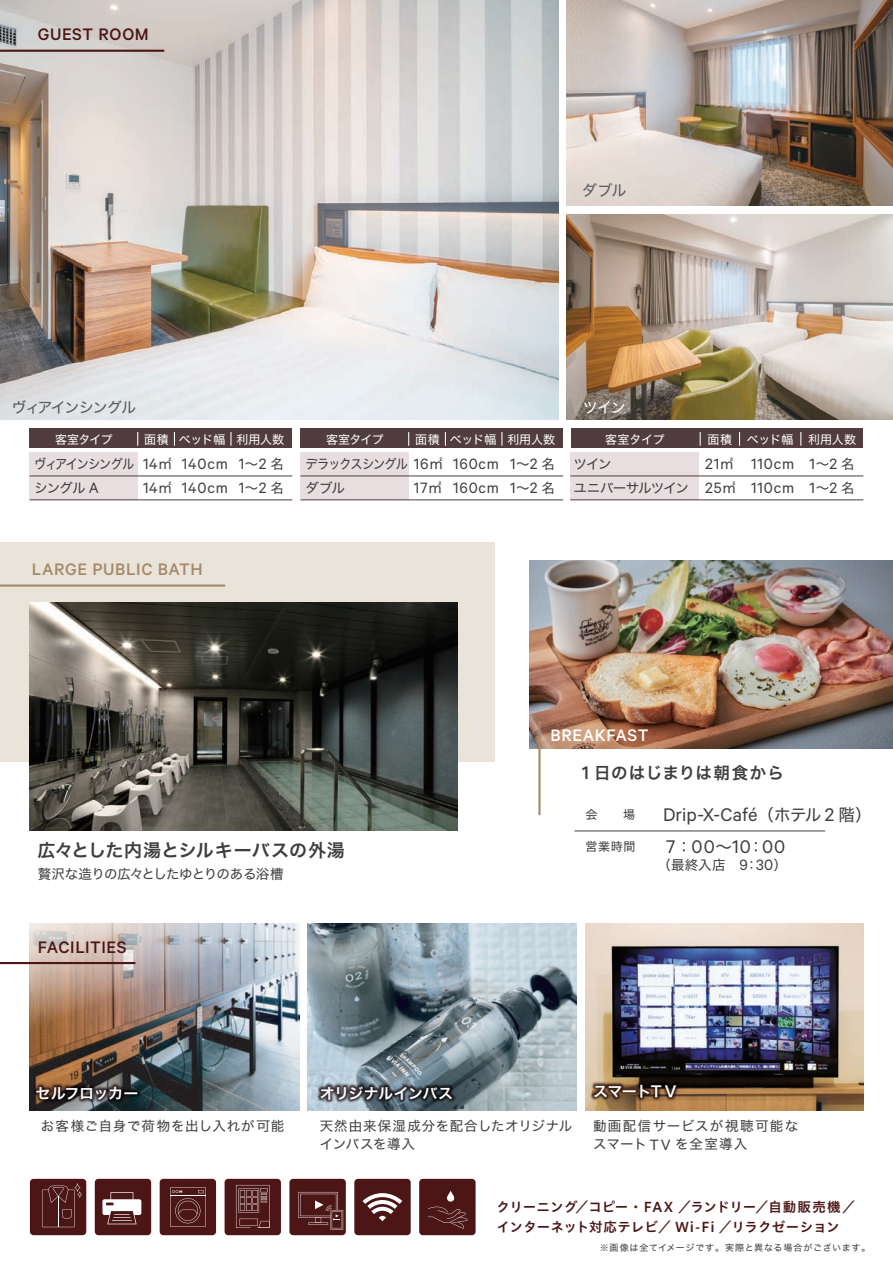
<style>
.page{position:relative;width:893px;height:1263px;background:#fff}
.page>*{position:absolute;margin:0;border:0;box-sizing:border-box;transform-origin:0 0}
.t1{font:20.7px "Calibre";letter-spacing:.01em;color:#3e3e3f}
.t2{font:500 18.75px "Calibre";letter-spacing:.03em;color:#4c1616}
.t3{font:500 18.75px "Calibre";letter-spacing:.03em;color:#a48a6a}
.t4{font:500 18.75px "Calibre";letter-spacing:.03em;color:#fff}
.t5{font:18px "Hira Kaku Std W6";letter-spacing:.005em;color:#3e3e3f}
.t6{font:16.8px/24px "Calibre";letter-spacing:.045em;color:#3e3e3f}
.t7{font:16.5px "Hira Kaku Std W6";letter-spacing:.05em;color:#3e3e3f}
.t8{font:15px "Hira Kaku Std W6";letter-spacing:-.04em;color:#fff}
.t9{font:15px "Hira Kaku Std W4";letter-spacing:-.07em;color:#57585a}
.t10{font:15px "Hira Kaku Std W4";color:#fff}
.t11{font:13.5px/19.5px "Hiragino UD Sans Std W6";letter-spacing:.005em;color:#4c1616}
.t12{font:13.5px/18px "Hira Kaku Std W4";letter-spacing:.09em;color:#3e3e3f}
.t13{font:13.5px/18px "Hira Kaku Std W4";letter-spacing:.045em;color:#3e3e3f}
.t14{font:13.5px "Hira Kaku Std W4";letter-spacing:-.05em;color:#3e3e3f}
.t15{font:13.5px "Hira Kaku Std W4";letter-spacing:.065em;color:#3e3e3f}
.t16{font:13.5px/24px "Hira Kaku Std W4";letter-spacing:-.085em;color:#3e3e3f;scale:.9 1}
.t17{font:13.5px/24px "Hira Kaku Std W4";letter-spacing:-.07em;color:#3e3e3f;scale:.9 1}
.t18{font:13.5px/24px "Hira Kaku Std W4";letter-spacing:-.065em;color:#3e3e3f}
.t19{font:13.5px "Hira Kaku Std W4";color:#3e3e3f}
.t20{font:12px "Hira Kaku Std W4";letter-spacing:-.015em;color:#fff}
.t21{font:12px "Hira Kaku Std W4";color:#3e3e3f}
.t22{font:9px "Hira Kaku Std W4";letter-spacing:.075em;color:#3e3e3f}
.s1{font-family:"Calibre";font-size:16.8px}
.s2{font-family:"Hira Kaku Std W4";font-size:13.5px}
.s3{font-family:"Calibre";font-weight:500;font-size:20.7px}
.s4{font-family:"Hira Kaku Std W4";font-size:16.5px}
</style>
<div class="page">
<img style="left:30px;top:924px;width:269px;height:186px">
<img style="left:585px;top:924px;width:278px;height:186px">
<img style="left:0;top:0;width:558px;height:419px">
<img style="left:567px;top:0;width:326px;height:206px">
<img style="left:567px;top:214px;width:326px;height:205px">
<hr style="left:0;top:50px;width:163px;height:2px;background:#4c1616">
<hr style="left:0;top:962px;width:135px;height:2px;background:#4c1616">
<div style="left:354px;top:1179px;width:57px;height:56px;background:#4c1616;border-radius:4px"></div>
<svg style="left:363px;top:1193px;width:39px;height:28px"></svg>
<div style="left:225px;top:1179px;width:56px;height:56px;background:#4c1616;border-radius:4px"></div>
<svg style="left:236px;top:1185px;width:34px;height:43px"></svg>
<div style="left:160px;top:1179px;width:56px;height:56px;background:#4c1616;border-radius:4px"></div>
<svg style="left:170px;top:1187px;width:36px;height:40px"></svg>
<div style="left:289px;top:1179px;width:57px;height:56px;background:#4c1616;border-radius:4px"></div>
<svg style="left:298px;top:1192px;width:45px;height:38px"></svg>
<div style="left:30px;top:1179px;width:56px;height:56px;background:#4c1616;border-radius:4px"></div>
<svg style="left:42px;top:1183px;width:40px;height:44px"></svg>
<div style="left:95px;top:1179px;width:56px;height:56px;background:#4c1616;border-radius:4px"></div>
<svg style="left:102px;top:1192px;width:39px;height:32px"></svg>
<div style="left:419px;top:1179px;width:57px;height:56px;background:#4c1616;border-radius:4px"></div>
<svg style="left:428px;top:1191px;width:40px;height:37px"></svg>
<img style="left:29px;top:1029px;width:166px;height:82px">
<img style="left:537px;top:1027px;width:197px;height:84px">
<img style="left:308px;top:924px;width:269px;height:186px">
<img style="left:263px;top:1029px;width:246px;height:82px">
<div style="left:0;top:543px;width:495px;height:219px;background:#eae3d9"></div>
<img style="left:30px;top:603px;width:428px;height:227px">
<div style="left:30px;top:452px;width:108px;height:48px;background:#e8dedf"></div>
<hr style="left:30px;top:476px;width:262px;height:1px;background:#513c40">
<hr style="left:30px;top:500px;width:262px;height:1px;background:#513c40">
<div style="left:30px;top:428px;width:262px;height:20px;background:#513c40"></div>
<svg style="left:174px;top:432px;width:1px;height:13px"></svg>
<svg style="left:230px;top:432px;width:1px;height:13px"></svg>
<svg style="left:137px;top:432px;width:1px;height:13px"></svg>
<div style="left:301px;top:452px;width:108px;height:48px;background:#e8dedf"></div>
<hr style="left:301px;top:476px;width:262px;height:1px;background:#513c40">
<hr style="left:301px;top:500px;width:262px;height:1px;background:#513c40">
<div style="left:301px;top:428px;width:262px;height:20px;background:#513c40"></div>
<svg style="left:445px;top:432px;width:1px;height:13px"></svg>
<svg style="left:501px;top:432px;width:1px;height:13px"></svg>
<svg style="left:408px;top:432px;width:1px;height:13px"></svg>
<div style="left:571px;top:452px;width:128px;height:48px;background:#e8dedf"></div>
<hr style="left:571px;top:476px;width:292px;height:1px;background:#513c40">
<hr style="left:571px;top:500px;width:292px;height:1px;background:#513c40">
<div style="left:572px;top:428px;width:291px;height:20px;background:#513c40"></div>
<svg style="left:739px;top:432px;width:1px;height:13px"></svg>
<svg style="left:800px;top:432px;width:1px;height:13px"></svg>
<svg style="left:700px;top:432px;width:1px;height:13px"></svg>
<hr style="left:0;top:584px;width:224px;height:3px;background:#a48a6a">
<img style="left:530px;top:560px;width:363px;height:189px">
<hr style="left:538px;top:721px;width:3px;height:94px;background:#a48a6a">
<hr style="left:575px;top:831px;width:250px;height:1px;background:#3e3e3f">
<p class="t2" style="left:38px;top:24px;width:113px">GUEST ROOM</p>
<p class="t9" style="left:582px;top:179px;width:46px">ダブル</p>
<p class="t9" style="left:11px;top:396px;width:126px">ヴィアインシングル</p>
<p class="t10" style="left:583px;top:396px;width:44px">ツイン</p>
<p class="t20" style="left:55px;top:430px;width:59px">客室タイプ</p>
<p class="t20" style="left:144px;top:430px;width:141px">面積 ベッド幅 利用人数</p>
<p class="t20" style="left:326px;top:430px;width:59px">客室タイプ</p>
<p class="t20" style="left:415px;top:430px;width:141px">面積 ベッド幅 利用人数</p>
<p class="t20" style="left:605px;top:430px;width:61px">客室タイプ</p>
<p class="t20" style="left:707px;top:430px;width:150px">面積 ベッド幅 利用人数</p>
<p class="t16" style="left:34px;top:452px;width:112px">ヴィアインシングルシングル <span class="s1">A</span></p>
<p class="t6" style="left:143px;top:451px;width:31px">14<span class="s2">㎡<br></span>14<span class="s2">㎡</span></p>
<p class="t6" style="left:182px;top:451px;width:48px">140cm<br>140cm</p>
<p class="t6" style="left:239px;top:451px;width:47px">1<span class="s2">～</span>2 <span class="s2">名<br></span>1<span class="s2">～</span>2 <span class="s2">名</span></p>
<p class="t17" style="left:306px;top:452px;width:115px">デラックスシングルダブル</p>
<p class="t6" style="left:414px;top:451px;width:31px">16<span class="s2">㎡<br></span>17<span class="s2">㎡</span></p>
<p class="t6" style="left:453px;top:451px;width:47px">160cm<br>160cm</p>
<p class="t6" style="left:510px;top:451px;width:47px">1<span class="s2">～</span>2 <span class="s2">名<br></span>1<span class="s2">～</span>2 <span class="s2">名</span></p>
<p class="t18" style="left:573px;top:452px;width:117px">ツイン<br>ユニバーサルツイン</p>
<p class="t6" style="left:705px;top:451px;width:32px">21<span class="s2">㎡<br></span>25<span class="s2">㎡</span></p>
<p class="t6" style="left:751px;top:451px;width:44px">110cm<br>110cm</p>
<p class="t6" style="left:810px;top:451px;width:47px">1<span class="s2">～</span>2 <span class="s2">名<br></span>1<span class="s2">～</span>2 <span class="s2">名</span></p>
<p class="t3" style="left:32px;top:558px;width:172px">LARGE PUBLIC BATH</p>
<p class="t4" style="left:550px;top:724px;width:100px">BREAKFAST</p>
<p class="t7" style="left:582px;top:760px;width:203px"><span class="s3">1</span> 日のはじまりは朝食から</p>
<p class="t5" style="left:37px;top:836px;width:309px">広々とした内湯とシルキーバスの外湯</p>
<p class="t14" style="left:38px;top:863px;width:247px">贅沢な造りの広々としたゆとりのある浴槽</p>
<p class="t2" style="left:38px;top:936px;width:90px">FACILITIES</p>
<p class="t21" style="left:585px;top:806px;width:51px">会　　場</p>
<p class="t1" style="left:663px;top:802px;width:210px">Drip-X-Café<span class="s4">（ホテル</span> 2 <span class="s4">階）</span></p>
<p class="t19" style="left:657px;top:854px;width:131px">（最終入店　<span class="s1">9</span>：<span class="s1">30</span>）</p>
<p class="t21" style="left:585px;top:838px;width:51px">営業時間</p>
<p class="t1" style="left:666px;top:835px;width:121px">7<span class="s4">：</span>00<span class="s4">～</span>10<span class="s4">：</span>00</p>
<p class="t8" style="left:36px;top:1081px;width:105px">セルフロッカー</p>
<p class="t8" style="left:593px;top:1079px;width:87px">スマートＴＶ</p>
<p class="t13" style="left:320px;top:1117px;width:254px">天然由来保湿成分を配合したオリジナルインバスを導入</p>
<p class="t8" style="left:320px;top:1081px;width:135px">オリジナルインバス</p>
<p class="t15" style="left:41px;top:1116px;width:245px">お客様ご自身で荷物を出し入れが可能</p>
<p class="t12" style="left:593px;top:1117px;width:207px">動画配信サービスが視聴可能なスマート<span class="s1">TV</span> を全室導入</p>
<p class="t11" style="left:496px;top:1196px;width:360px">クリーニング／コピー・FAX ／ランドリー／自動販売機／インターネット対応テレビ／ Wi-Fi ／リラクゼーション</p>
<p class="t22" style="left:600px;top:1241px;width:272px">※画像は全てイメージです。実際と異なる場合がございます。</p>
</div>
